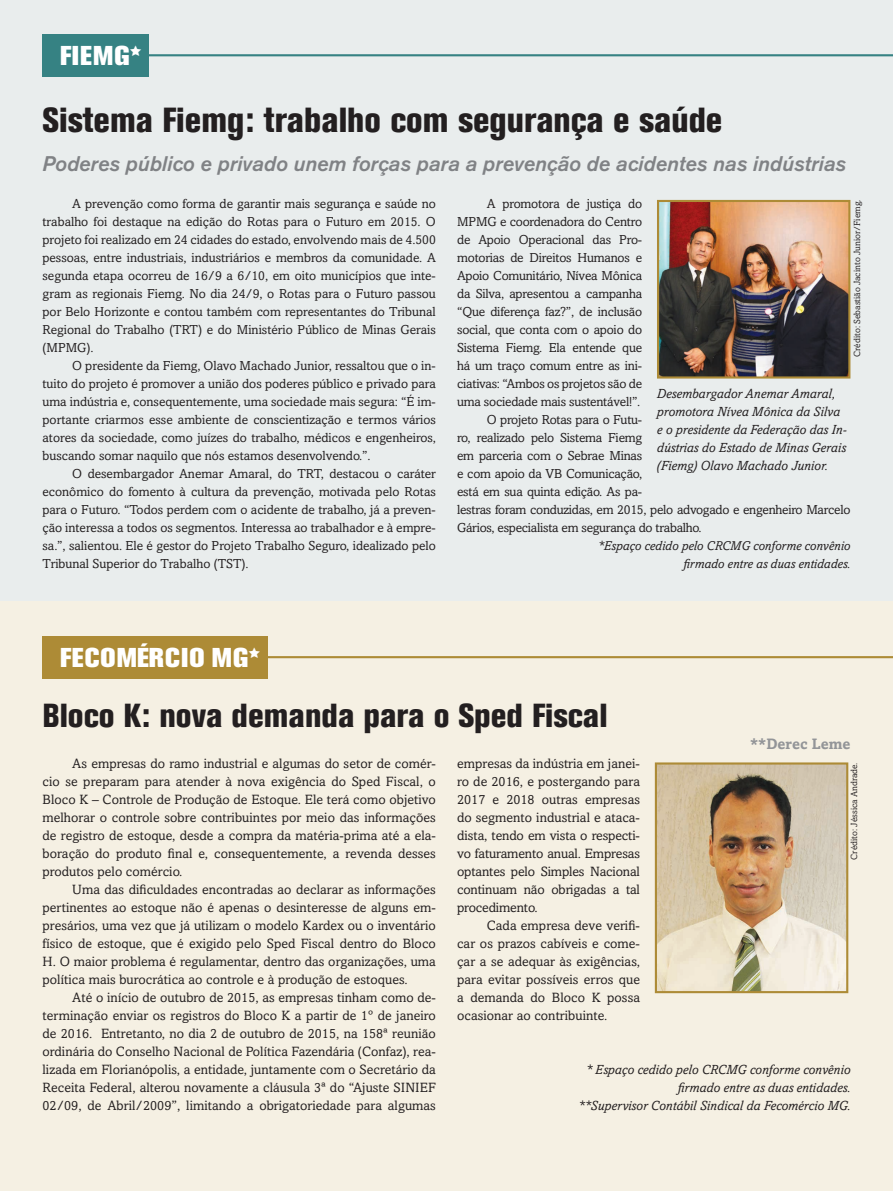
<style>
.page{position:relative;width:893px;height:1191px;background:#fff}
.page>*{position:absolute;margin:0;border:0;box-sizing:border-box;transform-origin:0 0}
.t1{font:800 condensed 34.5px "Akzidenz Grotesk BE";color:#231f20}
.t2{font:800 condensed 33px "Akzidenz Grotesk BE";color:#231f20}
.t3{font:800 27px "Akzidenz Grotesk BE";letter-spacing:.04em;color:#fff}
.t4{font:italic 500 21px "Akzidenz Grotesk BE";color:#808285}
.t5{font:700 15px "Amasis";color:#939598}
.t6{font:13.5px/18px "Amasis";letter-spacing:.005em;color:#231f20;text-align:justify}
.t7{font:italic 13.5px/18px "Amasis";color:#231f20}
.t8{font:13.05px/18px "Amasis";letter-spacing:-.015em;color:#231f20;text-align:justify}
.t9{font:italic 13.05px/18px "Amasis";color:#231f20;text-align:right}
.t10{font:9px "Amasis";color:#231f20}
</style>
<div class="page">
<div style="left:0;top:0;width:893px;height:604px;background:#e9eded"></div>
<div style="left:43px;top:34px;width:106px;height:43px;background:#368283"></div>
<hr style="left:140px;top:54px;width:753px;height:2px;background:#368283">
<div style="left:0;top:602px;width:893px;height:589px;background:#f5f0e3"></div>
<div style="left:43px;top:636px;width:225px;height:42px;background:#ad8b36"></div>
<hr style="left:261px;top:656px;width:632px;height:2px;background:#ad8b36">
<img style="left:658px;top:765px;width:187px;height:225px">
<div style="left:655px;top:762px;width:193px;height:231px;border:2px solid #ad8b36"></div>
<img style="left:660px;top:203px;width:187px;height:172px">
<div style="left:657px;top:200px;width:193px;height:178px;border:2px solid #ad8b36"></div>
<h3 class="t3" style="left:60px;top:40px;width:83px">FIEMG*</h3>
<h1 class="t1" style="left:43px;top:100px;width:681px">Sistema Fiemg: trabalho com segurança e saúde</h1>
<h3 class="t4" style="left:43px;top:152px;width:805px">Poderes público e privado unem forças para a prevenção de acidentes nas indústrias</h3>
<p class="t8" style="left:43px;top:194px;width:395px;text-indent:30px">A prevenção como forma de garantir mais segurança e saúde no trabalho foi destaque na edição do Rotas para o Futuro em 2015. O projeto foi realizado em 24 cidades do estado, envolvendo mais de 4.500 pessoas, entre industriais, industriários e membros da comunidade. A segunda etapa ocorreu de 16/9 a 6/10, em oito municípios que inte&shy;gram as regionais Fiemg. No dia 24/9, o Rotas para o Futuro passou por Belo Horizonte e contou também com representantes do Tribunal Regional do Trabalho (TRT) e do Ministério Público de Minas Gerais (MPMG).</p>
<p class="t8" style="left:43px;top:356px;width:395px;text-indent:30px">O presidente da Fiemg, Olavo Machado Junior, ressaltou que o in&shy;tuito do projeto é promover a união dos poderes público e privado para uma indústria e, consequentemente, uma sociedade mais segura: “É im&shy;portante criarmos esse ambiente de conscientização e termos vários atores da sociedade, como juízes do trabalho, médicos e engenheiros, buscando somar naquilo que nós estamos desenvolvendo.”.</p>
<p class="t8" style="left:43px;top:464px;width:395px;text-indent:30px">O desembargador Anemar Amaral, do TRT, destacou o caráter econômico do fomento à cultura da prevenção, motivada pelo Rotas para o Futuro. “Todos perdem com o acidente de trabalho, já a preven&shy;ção interessa a todos os segmentos. Interessa ao trabalhador e à empre&shy;sa.”, salientou. Ele é gestor do Projeto Trabalho Seguro, idealizado pelo Tribunal Superior do Trabalho (TST).</p>
<p class="t8" style="left:487px;top:194px;width:157px">A promotora de justiça do</p>
<p class="t8" style="left:457px;top:212px;width:186px">MPMG e coordenadora do Centro</p>
<p class="t8" style="left:457px;top:230px;width:186px">de Apoio Operacional das Pro-</p>
<p class="t8" style="left:457px;top:248px;width:186px">motorias de Direitos Humanos e</p>
<p class="t8" style="left:457px;top:266px;width:186px">Apoio Comunitário, Nívea Mônica</p>
<p class="t8" style="left:457px;top:284px;width:186px">da Silva, apresentou a campanha</p>
<p class="t8" style="left:457px;top:302px;width:186px">“Que diferença faz?”, de inclusão</p>
<p class="t8" style="left:457px;top:320px;width:186px">social, que conta com o apoio do</p>
<p class="t8" style="left:457px;top:338px;width:186px">Sistema Fiemg. Ela entende que</p>
<p class="t8" style="left:457px;top:356px;width:186px">há um traço comum entre as ini-</p>
<p class="t8" style="left:457px;top:374px;width:186px">ciativas: “Ambos os projetos são de</p>
<p class="t8" style="left:457px;top:392px;width:185px">uma sociedade mais sustentável!”.</p>
<p class="t8" style="left:487px;top:410px;width:157px">O projeto Rotas para o Futu-</p>
<p class="t8" style="left:457px;top:428px;width:186px">ro, realizado pelo Sistema Fiemg</p>
<p class="t8" style="left:457px;top:446px;width:186px">em parceria com o Sebrae Minas</p>
<p class="t8" style="left:457px;top:464px;width:186px">e com apoio da VB Comunicação,</p>
<p class="t8" style="left:457px;top:482px;width:186px">está em sua quinta edição. As pa-</p>
<p class="t8" style="left:457px;top:500px;width:395px">lestras foram conduzidas, em 2015, pelo advogado e engenheiro Marcelo</p>
<p class="t8" style="left:457px;top:518px;width:246px">Gários, especialista em segurança do trabalho.</p>
<p class="t9" style="left:598px;top:536px;width:254px">*Espaço cedido pelo CRCMG conforme convênio firmado entre as duas entidades.</p>
<p class="t10" style="left:852px;top:357px;width:158px;rotate:-90deg">Crédito: Sebastião Jacinto Junior/Fiemg.</p>
<p class="t7" style="left:657px;top:384px;width:191px">Desembargador Anemar Amaral, promotora Nívea Mônica da Silva e o presidente da Federação das In&shy;dústrias do Estado de Minas Gerais (Fiemg) Olavo Machado Junior.</p>
<h3 class="t3" style="left:60px;top:641px;width:202px">FECOMÉRCIO MG*</h3>
<h2 class="t2" style="left:43px;top:696px;width:567px">Bloco K: nova demanda para o Sped Fiscal</h2>
<p class="t6" style="left:43px;top:754px;width:395px;text-indent:30px">As empresas do ramo industrial e algumas do setor de comér&shy;cio se preparam para atender à nova exigência do Sped Fiscal, o Bloco K – Controle de Produção de Estoque. Ele terá como objetivo melhorar o controle sobre contribuintes por meio das informações de registro de estoque, desde a compra da matéria-prima até a ela&shy;boração do produto final e, consequentemente, a revenda desses produtos pelo comércio.</p>
<p class="t6" style="left:43px;top:880px;width:395px;text-indent:30px">Uma das dificuldades encontradas ao declarar as informações pertinentes ao estoque não é apenas o desinteresse de alguns em&shy;presários, uma vez que já utilizam o modelo Kardex ou o inventário físico de estoque, que é exigido pelo Sped Fiscal dentro do Bloco H. O maior problema é regulamentar, dentro das organizações, uma política mais burocrática ao controle e à produção de estoques.</p>
<p class="t6" style="left:43px;top:988px;width:395px;text-indent:30px">Até o início de outubro de 2015, as empresas tinham como de&shy;terminação enviar os registros do Bloco K a partir de 1º de janeiro de 2016. Entretanto, no dia 2 de outubro de 2015, na 158ª reunião ordinária do Conselho Nacional de Política Fazendária (Confaz), rea&shy;lizada em Florianópolis, a entidade, juntamente com o Secretário da Receita Federal, alterou novamente a cláusula 3ª do “Ajuste SINIEF 02/09, de Abril/2009”, limitando a obrigatoriedade para algumas</p>
<p class="t5" style="left:750px;top:734px;width:102px">**Derec Leme</p>
<p class="t6" style="left:457px;top:754px;width:184px">empresas da indústria em janei&shy;ro de 2016, e postergando para 2017 e 2018 outras empresas do segmento industrial e ataca&shy;dista, tendo em vista o respecti&shy;vo faturamento anual. Empresas optantes pelo Simples Nacional continuam não obrigadas a tal procedimento.</p>
<p class="t6" style="left:457px;top:916px;width:184px;text-indent:30px">Cada empresa deve verifi&shy;car os prazos cabíveis e come&shy;çar a se adequar às exigências, para evitar possíveis erros que a demanda do Bloco K possa ocasionar ao contribuinte.</p>
<p class="t10" style="left:849px;top:859px;width:99px;rotate:-90deg">Crédito: Jéssica Andrade.</p>
<p class="t7" style="left:578px;top:1060px;width:274px;text-align:right">* Espaço cedido pelo CRCMG conforme convênio firmado entre as duas entidades.<br>**Supervisor Contábil Sindical da Fecomércio MG.</p>
</div>
